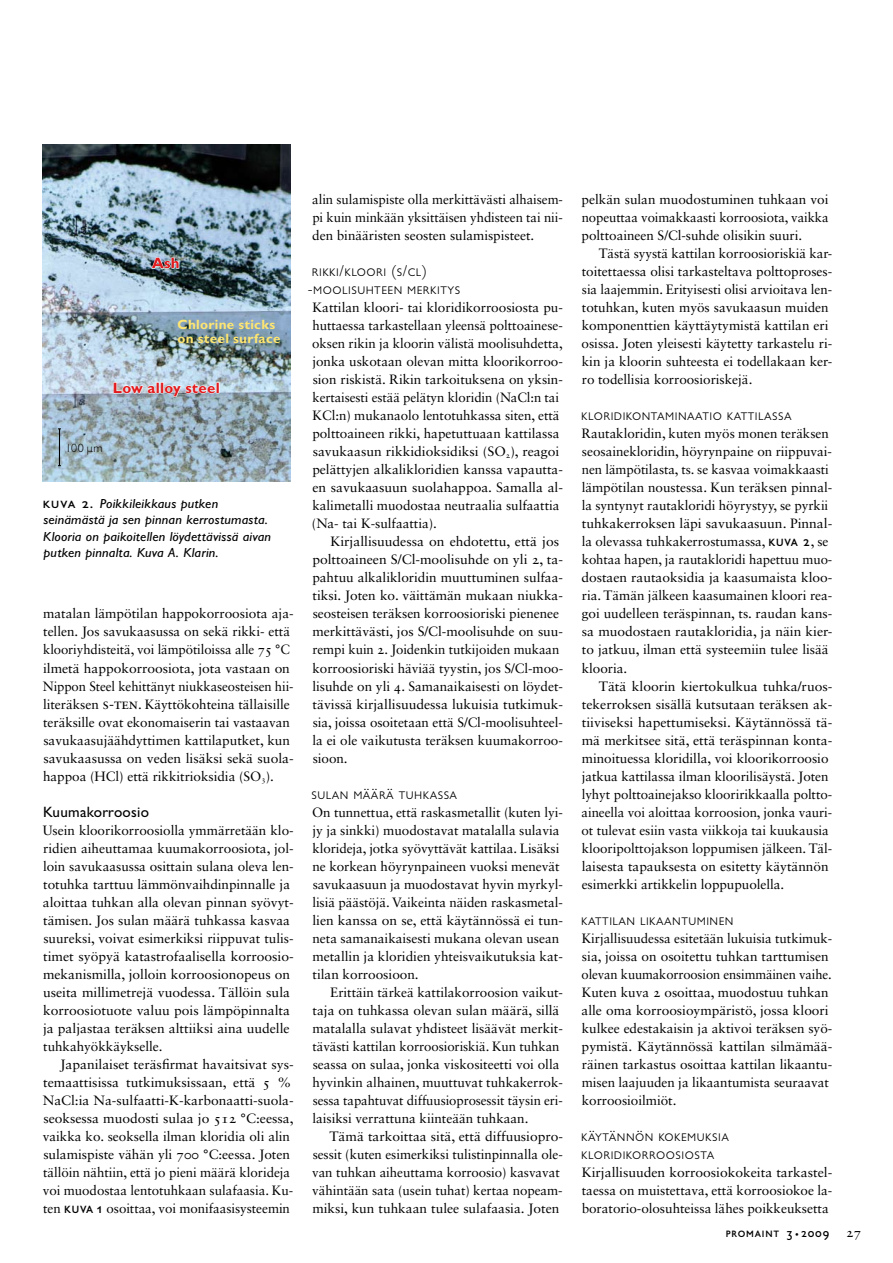
<style>
.page{position:relative;width:893px;height:1263px;background:#fff}
.page>*{position:absolute;margin:0;border:0;box-sizing:border-box;transform-origin:0 0}
.t1{font:300 15.75px/18px "Gill Sans MT Std";letter-spacing:.03em;color:#000}
.t2{font:700 15px "Gill Sans MT Std";color:#e31b1e}
.t3{font:500 15px "Gill Sans MT Std";letter-spacing:.01em;color:#000}
.t4{font:13.5px/18px "Sabon LT Std";letter-spacing:-.005em;color:#000}
.t5{font:700 13.5px/13.5px "Gill Sans MT Std";letter-spacing:.025em;color:#ffe671}
.t6{font:italic 500 13.2px/16.5px "Gill Sans MT Std";letter-spacing:.015em;color:#000;scale:1.07 1}
.t7{font:500 13.2px "Gill Sans MT Std";letter-spacing:.06em;color:#000}
.t8{font:300 12px "Gill Sans MT Std";color:#000}
.s1{font-style:normal;font-size:15px}
.s2{font-size:15px}
.s3{font-family:"Gill Sans MT Std";font-weight:500;font-size:15px}
.s4{font-size:10.5px}
</style>
<div class="page">
<img style="left:43px;top:144px;width:248px;height:338px">
<hr style="left:59px;top:429px;width:1px;height:37px;background:#000">
<svg style="left:113px;top:382px;width:106px;height:15px;background:#c3cfd9"></svg>
<svg style="left:151px;top:257px;width:29px;height:12px"></svg>
<p class="t2" style="left:152px;top:254px;width:29px">Ash</p>
<p class="t5" style="left:177px;top:318px;width:105px">Chlorine sticks on steel surface</p>
<p class="t2" style="left:113px;top:379px;width:108px">Low alloy steel</p>
<p class="t8" style="left:66px;top:441px;width:39px">100 µm</p>
<p class="t6" style="left:43px;top:495px;width:215px"><span class="s1">Kuva 2.</span> Poikkileikkaus putken seinämästä ja sen pinnan kerrostumasta.<br>Klooria on paikoitellen löydettävissä aivan putken pinnalta. Kuva A. Klarin.</p>
<p class="t4" style="left:43px;top:605px;width:252px">matalan lämpötilan happokorroosiota aja&shy;tellen. Jos savukaasussa on sekä rikki- että klooriyhdisteitä, voi lämpötiloissa alle 75 °C ilmetä happokorroosiota, jota vastaan on Nippon Steel kehittänyt niukkaseosteisen hii&shy;literäksen <span class="s2">S-TEN</span>. Käyttökohteina tällaisille teräksille ovat ekonomaiserin tai vastaavan savukaasujäähdyttimen kattilaputket, kun savukaasussa on veden lisäksi sekä suola&shy;happoa (HCl) että rikkitrioksidia (SO<sub>3</sub>).</p>
<p class="t3" style="left:43px;top:802px;width:107px">Kuumakorroosio</p>
<p class="t4" style="left:43px;top:821px;width:252px">Usein kloorikorroosiolla ymmärretään klo&shy;ridien aiheuttamaa kuumakorroosiota, jol&shy;loin savukaasussa osittain sulana oleva len&shy;totuhka tarttuu lämmönvaihdinpinnalle ja aloittaa tuhkan alla olevan pinnan syövyt&shy;tämisen. Jos sulan määrä tuhkassa kasvaa suureksi, voivat esimerkiksi riippuvat tulis&shy;timet syöpyä katastrofaalisella korroosio&shy;mekanismilla, jolloin korroosionopeus on useita millimetrejä vuodessa. Tällöin sula korroosiotuote valuu pois lämpöpinnalta ja paljastaa teräksen alttiiksi aina uudelle tuhkahyökkäykselle.</p>
<p class="t4" style="left:43px;top:1055px;width:252px;text-indent:17px">Japanilaiset teräsfirmat havaitsivat sys&shy;temaattisissa tutkimuksissaan, että 5 % NaCl:ia Na-sulfaatti-K-karbonaatti-suola&shy;seoksessa muodosti sulaa jo 512 °C:eessa, vaikka ko. seoksella ilman kloridia oli alin sulamispiste vähän yli 700 °C:eessa. Joten tällöin nähtiin, että jo pieni määrä klorideja voi muodostaa lentotuhkaan sulafaasia. Ku&shy;ten <span class="s3">kuva 1</span> osoittaa, voi monifaasisysteemin</p>
<p class="t4" style="left:312px;top:191px;width:252px;text-align:justify">alin sulamispiste olla merkittävästi alhaisem&shy;pi kuin minkään yksittäisen yhdisteen tai nii&shy;den binääristen seosten sulamispisteet.</p>
<p class="t1" style="left:308px;top:262px;width:154px">Rikki/kloori (S/Cl) -moolisuhteen merkitys</p>
<p class="t4" style="left:312px;top:299px;width:253px">Kattilan kloori- tai kloridikorroosiosta pu&shy;huttaessa tarkastellaan yleensä polttoainese&shy;oksen rikin ja kloorin välistä moolisuhdetta, jonka uskotaan olevan mitta kloorikorroo&shy;sion riskistä. Rikin tarkoituksena on yksin&shy;kertaisesti estää pelätyn kloridin (NaCl:n tai KCl:n) mukanaolo lentotuhkassa siten, että polttoaineen rikki, hapetuttuaan kattilassa savukaasun rikkidioksidiksi (SO<sub>2</sub>), reagoi pelättyjen alkalikloridien kanssa vapautta&shy;en savukaasuun suolahappoa. Samalla al&shy;kalimetalli muodostaa neutraalia sulfaattia (Na- tai K-sulfaattia).</p>
<p class="t4" style="left:312px;top:533px;width:252px;text-indent:18px">Kirjallisuudessa on ehdotettu, että jos polttoaineen S/Cl-moolisuhde on yli 2, ta&shy;pahtuu alkalikloridin muuttuminen sulfaa&shy;tiksi. Joten ko. väittämän mukaan niukka&shy;seosteisen teräksen korroosioriski pienenee merkittävästi, jos S/Cl-moolisuhde on suu&shy;rempi kuin 2. Joidenkin tutkijoiden mukaan korroosioriski häviää tyystin, jos S/Cl-moo&shy;lisuhde on yli 4. Samanaikaisesti on löydet&shy;tävissä kirjallisuudessa lukuisia tutkimuk&shy;sia, joissa osoitetaan että S/Cl-moolisuhteel&shy;la ei ole vaikutusta teräksen kuumakorroo&shy;sioon.</p>
<p class="t1" style="left:311px;top:784px;width:147px">Sulan määrä tuhkassa</p>
<p class="t4" style="left:312px;top:803px;width:253px">On tunnettua, että raskasmetallit (kuten lyi&shy;jy ja sinkki) muodostavat matalalla sulavia klorideja, jotka syövyttävät kattilaa. Lisäksi ne korkean höyrynpaineen vuoksi menevät savukaasuun ja muodostavat hyvin myrkyl&shy;lisiä päästöjä. Vaikeinta näiden raskasmetal&shy;lien kanssa on se, että käytännössä ei tun&shy;neta samanaikaisesti mukana olevan usean metallin ja kloridien yhteisvaikutuksia kat&shy;tilan korroosioon.</p>
<p class="t4" style="left:312px;top:983px;width:252px;text-indent:18px">Erittäin tärkeä kattilakorroosion vaikut&shy;taja on tuhkassa olevan sulan määrä, sillä matalalla sulavat yhdisteet lisäävät merkit&shy;tävästi kattilan korroosioriskiä. Kun tuhkan seassa on sulaa, jonka viskositeetti voi olla hyvinkin alhainen, muuttuvat tuhkakerrok&shy;sessa tapahtuvat diffuusioprosessit täysin eri&shy;laisiksi verrattuna kiinteään tuhkaan.</p>
<p class="t4" style="left:312px;top:1127px;width:252px;text-indent:17px">Tämä tarkoittaa sitä, että diffuusiopro&shy;sessit (kuten esimerkiksi tulistinpinnalla ole&shy;van tuhkan aiheuttama korroosio) kasvavat vähintään sata (usein tuhat) kertaa nopeam&shy;miksi, kun tuhkaan tulee sulafaasia. Joten</p>
<p class="t4" style="left:582px;top:191px;width:249px;text-align:justify">pelkän sulan muodostuminen tuhkaan voi nopeuttaa voimakkaasti korroosiota, vaikka polttoaineen S/Cl-suhde olisikin suuri.</p>
<p class="t4" style="left:582px;top:245px;width:252px;text-indent:17px">Tästä syystä kattilan korroosioriskiä kar&shy;toitettaessa olisi tarkasteltava polttoproses&shy;sia laajemmin. Erityisesti olisi arvioitava len&shy;totuhkan, kuten myös savukaasun muiden komponenttien käyttäytymistä kattilan eri osissa. Joten yleisesti käytetty tarkastelu ri&shy;kin ja kloorin suhteesta ei todellakaan ker&shy;ro todellisia korroosioriskejä.</p>
<p class="t1" style="left:581px;top:406px;width:212px">Kloridikontaminaatio kattilassa</p>
<p class="t4" style="left:582px;top:425px;width:252px">Rautakloridin, kuten myös monen teräksen seosainekloridin, höyrynpaine on riippuvai&shy;nen lämpötilasta, ts. se kasvaa voimakkaasti lämpötilan noustessa. Kun teräksen pinnal&shy;la syntynyt rautakloridi höyrystyy, se pyrkii tuhkakerroksen läpi savukaasuun. Pinnal&shy;la olevassa tuhkakerrostumassa, <span class="s3">kuva 2</span>, se kohtaa hapen, ja rautakloridi hapettuu muo&shy;dostaen rautaoksidia ja kaasumaista kloo&shy;ria. Tämän jälkeen kaasumainen kloori rea&shy;goi uudelleen teräspinnan, ts. raudan kans&shy;sa muodostaen rautakloridia, ja näin kier&shy;to jatkuu, ilman että systeemiin tulee lisää klooria.</p>
<p class="t4" style="left:582px;top:677px;width:252px;text-indent:17px">Tätä kloorin kiertokulkua tuhka/ruos&shy;tekerroksen sisällä kutsutaan teräksen ak&shy;tiiviseksi hapettumiseksi. Käytännössä tä&shy;mä merkitsee sitä, että teräspinnan konta&shy;minoituessa kloridilla, voi kloorikorroosio jatkua kattilassa ilman kloorilisäystä. Joten lyhyt polttoainejakso klooririkkaalla poltto&shy;aineella voi aloittaa korroosion, jonka vauri&shy;ot tulevat esiin vasta viikkoja tai kuukausia klooripolttojakson loppumisen jälkeen. Täl&shy;laisesta tapauksesta on esitetty käytännön esimerkki artikkelin loppupuolella.</p>
<p class="t1" style="left:581px;top:910px;width:154px">Kattilan likaantuminen</p>
<p class="t4" style="left:582px;top:929px;width:252px">Kirjallisuudessa esitetään lukuisia tutkimuk&shy;sia, joissa on osoitettu tuhkan tarttumisen olevan kuumakorroosion ensimmäinen vaihe.<br>Kuten kuva 2 osoittaa, muodostuu tuhkan alle oma korroosioympäristö, jossa kloori kulkee edestakaisin ja aktivoi teräksen syö&shy;pymistä. Käytännössä kattilan silmämää&shy;räinen tarkastus osoittaa kattilan likaantu&shy;misen laajuuden ja likaantumista seuraavat korroosioilmiöt.</p>
<p class="t1" style="left:581px;top:1126px;width:149px">Käytännön kokemuksia kloridikorroosiosta</p>
<p class="t4" style="left:582px;top:1163px;width:252px;text-align:justify">Kirjallisuuden korroosiokokeita tarkastel&shy;taessa on muistettava, että korroosiokoe la&shy;boratorio-olosuhteissa lähes poikkeuksetta</p>
<p class="t7" style="left:726px;top:1225px;width:105px">Promaint 3 <span class="s4">•</span> 2009</p>
<p class="t4" style="left:846px;top:1223px;width:17px">27</p>
</div>
